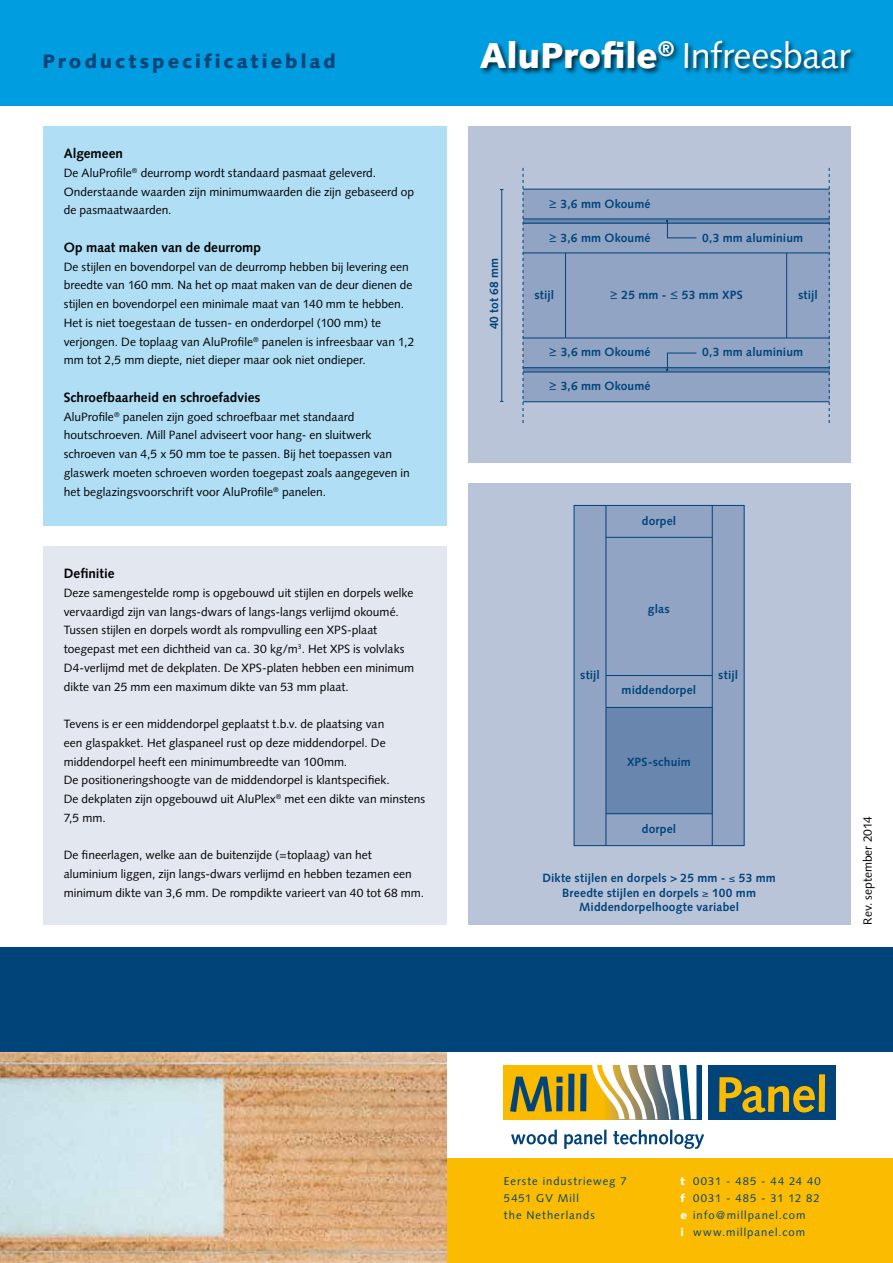
<style>
.page{position:relative;width:893px;height:1263px;background:#fff}
.page>*{position:absolute;margin:0;border:0;box-sizing:border-box;transform-origin:0 0}
.t1{font:36px "Syntax";letter-spacing:-.01em;color:#fff}
.t2{font:900 19.5px "Syntax";letter-spacing:.15em;color:#00447a}
.t3{font:700 13.5px "Syntax";color:#000}
.t4{font:12px/18.8px "Syntax";color:#000}
.t5{font:700 12px/14.4px "Syntax";letter-spacing:.015em;color:#00447a;text-align:center}
.t6{font:11.25px/17px "Syntax";letter-spacing:.09em;color:#00447a}
.s1{font-weight:900}
.s2{font-family:"Tahoma";font-weight:400}
.s3{font-weight:900;color:#fff}
</style>
<div class="page">
<div style="left:0;top:0;width:893px;height:105px;background:#009ee0"></div>
<div style="left:0;top:947px;width:893px;height:105px;background:#00447a"></div>
<div style="left:446px;top:1158px;width:447px;height:105px;background:#fabb00"></div>
<svg style="left:504px;top:1065px;width:332px;height:54px;background:#62724c"></svg>
<svg style="left:590px;top:1065px;width:107px;height:54px"></svg>
<div style="left:702px;top:1061px;width:5px;height:59px;background:#fff"></div>
<svg style="left:511px;top:1130px;width:46px;height:14px"></svg>
<svg style="left:564px;top:1130px;width:42px;height:19px"></svg>
<svg style="left:613px;top:1130px;width:91px;height:19px"></svg>
<svg style="left:510px;top:1076px;width:52px;height:36px;background:#828139"></svg>
<div style="left:568px;top:1074px;width:6px;height:37px;background:#00447a"></div>
<div style="left:580px;top:1074px;width:6px;height:37px;background:#00447a"></div>
<svg style="left:719px;top:1077px;width:96px;height:35px;background:#6a7645"></svg>
<div style="left:819px;top:1074px;width:6px;height:38px;background:#fabb00"></div>
<img style="left:0;top:1052px;width:446px;height:211px">
<div style="left:43px;top:127px;width:403px;height:399px;background:#b0dff5"></div>
<div style="left:43px;top:547px;width:403px;height:378px;background:#e3e7f0"></div>
<div style="left:479px;top:39px;width:378px;height:37px;background:#000;opacity:.75"></div>
<div style="left:468px;top:127px;width:382px;height:336px;background:#b9c4d9"></div>
<div style="left:523px;top:189px;width:306px;height:213px;background:#91a4c4"></div>
<svg style="left:524px;top:220px;width:305px;height:3px"></svg>
<svg style="left:524px;top:368px;width:305px;height:4px"></svg>
<svg style="left:523px;top:168px;width:1px;height:255px"></svg>
<svg style="left:829px;top:168px;width:1px;height:255px"></svg>
<hr style="left:501px;top:189px;width:1px;height:212px;background:#00447a">
<hr style="left:523px;top:401px;width:306px;height:1px;background:#00447a">
<hr style="left:565px;top:253px;width:1px;height:85px;background:#00447a">
<hr style="left:786px;top:253px;width:1px;height:85px;background:#00447a">
<hr style="left:523px;top:223px;width:306px;height:1px;background:#00447a">
<hr style="left:523px;top:253px;width:306px;height:1px;background:#00447a">
<hr style="left:523px;top:372px;width:306px;height:1px;background:#00447a">
<hr style="left:523px;top:367px;width:306px;height:1px;background:#00447a">
<hr style="left:523px;top:338px;width:306px;height:1px;background:#00447a">
<hr style="left:523px;top:189px;width:306px;height:1px;background:#00447a">
<hr style="left:523px;top:219px;width:306px;height:1px;background:#00447a">
<svg style="left:667px;top:220px;width:30px;height:18px"></svg>
<svg style="left:667px;top:353px;width:30px;height:18px"></svg>
<div style="left:468px;top:484px;width:382px;height:441px;background:#b9c4d9"></div>
<div style="left:574px;top:505px;width:170px;height:341px;background:#91a4c4;border:1px solid #00447a"></div>
<div style="left:606px;top:707px;width:106px;height:107px;background:#6986af"></div>
<hr style="left:606px;top:505px;width:1px;height:341px;background:#00447a">
<hr style="left:606px;top:537px;width:106px;height:1px;background:#00447a">
<hr style="left:606px;top:707px;width:106px;height:1px;background:#00447a">
<hr style="left:606px;top:675px;width:106px;height:1px;background:#00447a">
<hr style="left:606px;top:813px;width:106px;height:1px;background:#00447a">
<hr style="left:712px;top:505px;width:1px;height:341px;background:#00447a">
<h2 class="t2" style="left:43px;top:50px;width:295px">Productspecificatieblad</h2>
<p class="t3" style="left:64px;top:146px;width:61px">Algemeen</p>
<p class="t4" style="left:64px;top:163px;width:352px">De AluProfile<sup>®</sup> deurromp wordt standaard pasmaat geleverd.<br>Onderstaande waarden zijn minimumwaarden die zijn gebaseerd op de pasmaatwaarden.</p>
<p class="t3" style="left:64px;top:239px;width:199px">Op maat maken van de deurromp</p>
<p class="t4" style="left:64px;top:257px;width:352px">De stijlen en bovendorpel van de deurromp hebben bij levering een breedte van 160 mm. Na het op maat maken van de deur dienen de stijlen en bovendorpel een minimale maat van 140 mm te hebben.<br>Het is niet toegestaan de tussen- en onderdorpel (100 mm) te verjongen. De toplaag van AluProfile<sup>®</sup> panelen is infreesbaar van 1,2 mm tot 2,5 mm diepte, niet dieper maar ook niet ondieper.</p>
<p class="t3" style="left:64px;top:389px;width:198px">Schroefbaarheid en schroefadvies</p>
<p class="t4" style="left:64px;top:407px;width:348px">AluProfile<sup>®</sup> panelen zijn goed schroefbaar met standaard houtschroeven. Mill Panel adviseert voor hang- en sluitwerk schroeven van 4,5 x 50 mm toe te passen. Bij het toepassen van glaswerk moeten schroeven worden toegepast zoals aangegeven in het beglazingsvoorschrift voor AluProfile<sup>®</sup> panelen.</p>
<p class="t3" style="left:64px;top:566px;width:52px">Definitie</p>
<p class="t4" style="left:64px;top:583px;width:352px">Deze samengestelde romp is opgebouwd uit stijlen en dorpels welke vervaardigd zijn van langs-dwars of langs-langs verlijmd okoumé.<br>Tussen stijlen en dorpels wordt als rompvulling een XPS-plaat toegepast met een dichtheid van ca. 30 kg/m<sup>3</sup>. Het XPS is volvlaks D4-verlijmd met de dekplaten. De XPS-platen hebben een minimum dikte van 25 mm een maximum dikte van 53 mm plaat.</p>
<p class="t4" style="left:64px;top:715px;width:363px">Tevens is er een middendorpel geplaatst t.b.v. de plaatsing van<br>een glaspakket. Het glaspaneel rust op deze middendorpel. De middendorpel heeft een minimumbreedte van 100mm.<br>De positioneringshoogte van de middendorpel is klantspecifiek.<br>De dekplaten zijn opgebouwd uit AluPlex<sup>®</sup> met een dikte van minstens 7,5 mm.</p>
<p class="t4" style="left:64px;top:846px;width:362px">De fineerlagen, welke aan de buitenzijde (=toplaag) van het aluminium liggen, zijn langs-dwars verlijmd en hebben tezamen een minimum dikte van 3,6 mm. De rompdikte varieert van 40 tot 68 mm.</p>
<h1 class="t1" style="left:480px;top:35px;width:372px"><span class="s1">AluProfile</span><sup>®</sup> Infreesbaar</h1>
<p class="t5" style="left:487px;top:329px;width:73px;rotate:-90deg">40 tot 68 mm</p>
<p class="t5" style="left:549px;top:196px;width:103px"><span class="s2">≥</span> 3,6 mm Okoumé</p>
<p class="t5" style="left:549px;top:230px;width:103px"><span class="s2">≥</span> 3,6 mm Okoumé</p>
<p class="t5" style="left:702px;top:230px;width:103px">0,3 mm aluminium</p>
<p class="t5" style="left:534px;top:288px;width:21px">stijl</p>
<p class="t5" style="left:609px;top:288px;width:135px"><span class="s2">≥</span> 25 mm - <span class="s2">≤</span> 53 mm XPS</p>
<p class="t5" style="left:798px;top:288px;width:21px">stijl</p>
<p class="t5" style="left:549px;top:345px;width:103px"><span class="s2">≥</span> 3,6 mm Okoumé</p>
<p class="t5" style="left:549px;top:379px;width:103px"><span class="s2">≥</span> 3,6 mm Okoumé</p>
<p class="t5" style="left:702px;top:345px;width:103px">0,3 mm aluminium</p>
<p class="t5" style="left:642px;top:514px;width:36px">dorpel</p>
<p class="t5" style="left:580px;top:668px;width:21px">stijl</p>
<p class="t5" style="left:648px;top:602px;width:23px">glas</p>
<p class="t5" style="left:622px;top:683px;width:76px">middendorpel</p>
<p class="t5" style="left:718px;top:668px;width:21px">stijl</p>
<p class="t5" style="left:627px;top:755px;width:65px">XPS-schuim</p>
<p class="t5" style="left:642px;top:822px;width:36px">dorpel</p>
<p class="t5" style="left:542px;top:871px;width:235px">Dikte stijlen en dorpels &gt; 25 mm - ≤ 53 mm<br>Breedte stijlen en dorpels ≥ 100 mm<br>Middendorpelhoogte variabel</p>
<p class="t4" style="left:858px;top:925px;width:110px;rotate:-90deg">Rev. september 2014</p>
<p class="t6" style="left:504px;top:1173px;width:124px">Eerste industrieweg 7<br>5451 GV Mill<br>the Netherlands</p>
<p class="t6" style="left:680px;top:1173px;width:142px"><span class="s3">t</span> 0031 - 485 - 44 24 40 <span class="s3">f</span> 0031 - 485 - 31 12 82 <span class="s3">e</span> info@millpanel.com<br><span class="s3">i</span> www.millpanel.com</p>
</div>
